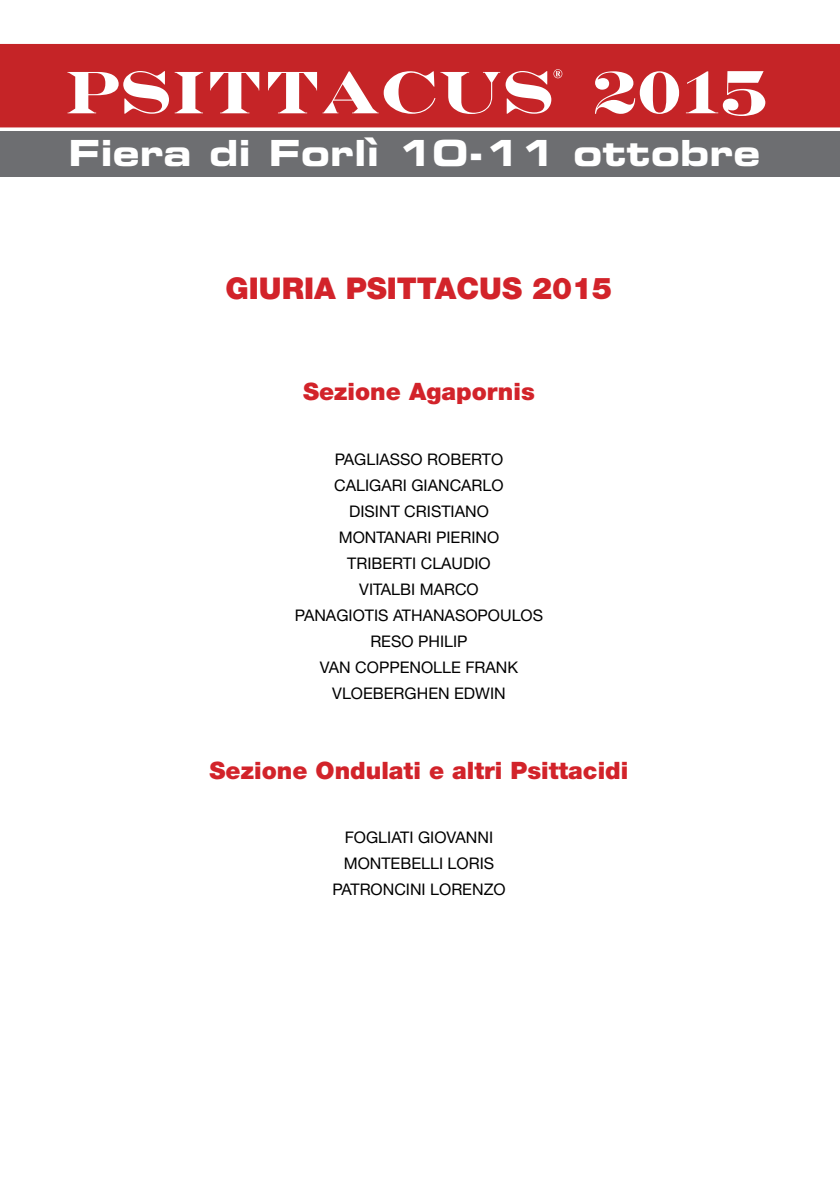
<style>
.page{position:relative;width:840px;height:1191px;background:#fff}
.page>*{position:absolute;margin:0;border:0;box-sizing:border-box;transform-origin:0 0}
.t1{font:36px "Eurostile Bold Extended Two";color:#fff}
.t2{font:900 30px "Helvetica Neue LT Std";color:#d2232a}
.t3{font:900 24px "Helvetica Neue LT Std";color:#d2232a}
.t4{font:16px/26px "Helvetica Neue LT Std";color:#000;text-align:center}
</style>
<div class="page">
<div style="left:0;top:44px;width:839px;height:83px;background:#c52427"></div>
<div style="left:0;top:132px;width:839px;height:45px;background:#6d6e71"></div>
<svg style="left:58px;top:71px;width:201px;height:56px"></svg>
<svg style="left:594px;top:71px;width:187px;height:56px"></svg>
<svg style="left:265px;top:69px;width:304px;height:58px"></svg>
<h1 class="t1" style="left:68px;top:128px;width:693px">Fiera di Forlì 10-11 ottobre</h1>
<h2 class="t2" style="left:225px;top:271px;width:388px">GIURIA PSITTACUS 2015</h2>
<h3 class="t3" style="left:303px;top:377px;width:233px">Sezione Agapornis</h3>
<p class="t4" style="left:295px;top:446px;width:250px">PAGLIASSO ROBERTO<br>CALIGARI GIANCARLO<br>DISINT CRISTIANO<br>MONTANARI PIERINO<br>TRIBERTI CLAUDIO<br>VITALBI MARCO<br>PANAGIOTIS ATHANASOPOULOS<br>RESO PHILIP<br>VAN COPPENOLLE FRANK<br>VLOEBERGHEN EDWIN</p>
<h3 class="t3" style="left:209px;top:756px;width:420px">Sezione Ondulati e altri Psittacidi</h3>
<p class="t4" style="left:332px;top:824px;width:175px">FOGLIATI GIOVANNI<br>MONTEBELLI LORIS<br>PATRONCINI LORENZO</p>
</div>
